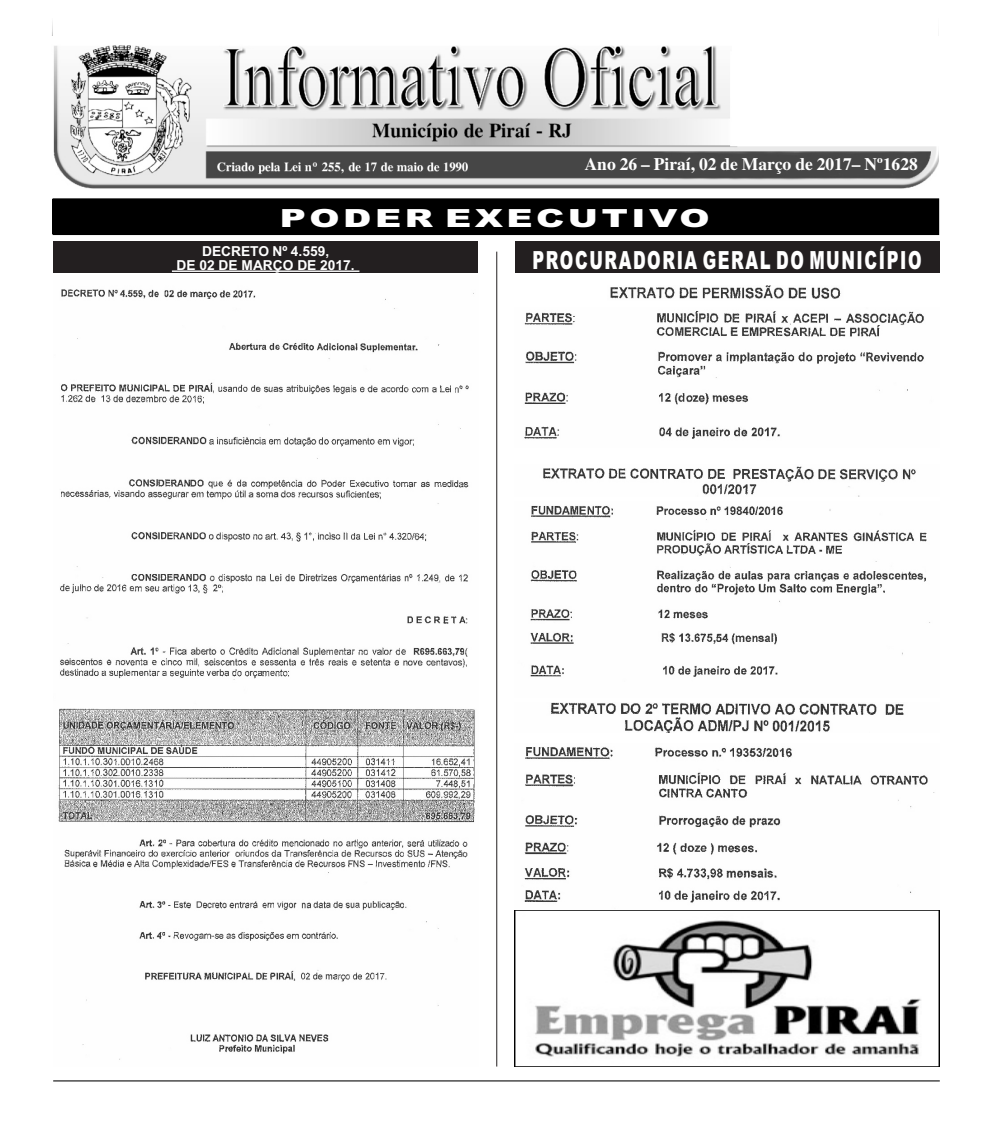
<style>
.page{position:relative;width:993px;height:1127px;background:#fff}
.page>*{position:absolute;margin:0;border:0;box-sizing:border-box;transform-origin:0 0}
.t1{font:900 25px "Arial";letter-spacing:.095em;color:#fff;scale:.65 1}
.t2{font:900 25px "Arial";letter-spacing:.095em;color:#fff;scale:1.45 1}
.t3{font:700 17.5px "Times New Roman";color:#fff}
.t4{font:700 13.75px/13.8px "Arial";color:#fff;text-align:center}
</style>
<div class="page">
<hr style="left:53px;top:1080px;width:886px;height:1px;background:#000">
<div style="left:53px;top:200px;width:884px;height:34px;background:#000"></div>
<div style="left:53px;top:198px;width:885px;height:37px;border:1px solid #000"></div>
<img style="left:53px;top:45px;width:885px;height:144px">
<div style="left:732px;top:41px;width:207px;height:103px;background:#fff"></div>
<hr style="left:496px;top:252px;width:1px;height:814px;background:#231f20">
<div style="left:53px;top:242px;width:425px;height:31px;background:#231f20"></div>
<hr style="left:172px;top:270px;width:187px;height:2px;background:#fff">
<img style="left:58px;top:289px;width:417px;height:534px">
<img style="left:64px;top:839px;width:404px;height:221px">
<div style="left:514px;top:241px;width:425px;height:32px;background:#231f20"></div>
<img style="left:524px;top:311px;width:400px;height:128px">
<img style="left:610px;top:285px;width:231px;height:14px">
<img style="left:530px;top:505px;width:400px;height:172px">
<img style="left:543px;top:466px;width:373px;height:30px">
<img style="left:514px;top:747px;width:425px;height:164px">
<img style="left:551px;top:702px;width:353px;height:30px">
<img style="left:514px;top:911px;width:425px;height:155px">
<p class="t3" style="left:584px;top:158px;width:334px">Ano 26 – Piraí, 02 de Março de 2017– Nº1628</p>
<h1 class="t2" style="left:280px;top:209px;width:298px">PODER EXECUTIVO</h1>
<p class="t4" style="left:176px;top:245px;width:180px">DECRETO Nº 4.559,<br>DE 02 DE MARÇO DE 2017.</p>
<h1 class="t1" style="left:532px;top:251px;width:599px">PROCURADORIA GERAL DO MUNICÍPIO</h1>
</div>
